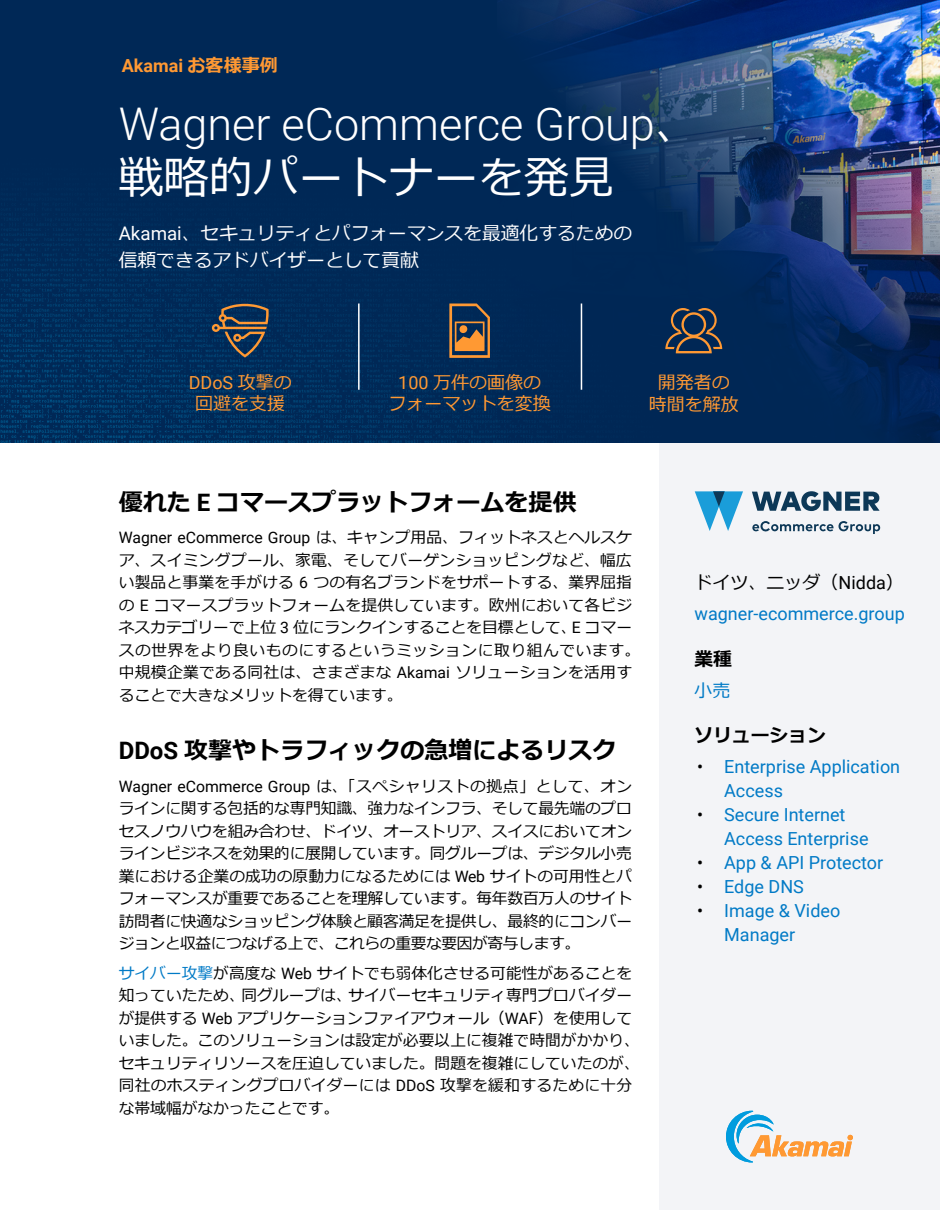
<style>
.page{position:relative;width:940px;height:1210px;background:#fff}
.page>*{position:absolute;margin:0;border:0;box-sizing:border-box;transform-origin:0 0}
.Title_-_Headline{font:300 45px/54px "Roboto";color:#fff}
.Heading_1{font:700 24px "Meiryo";color:#000}
.Sub-Title_-_Sub-Heading{font:18.75px/27px "Meiryo";color:#fff}
.Sidebar_Heading{font:700 18.75px "Meiryo";color:#000}
.Sidebar_Copy{font:18px/24px "Roboto";color:#017ac6}
.Feature_-_Benefites_-_Under_Icon{font:18px/21.6px "Meiryo";color:#f93;text-align:center}
.Sidebar_Copy-2{font:18px "Meiryo";color:#000}
.Above_Title_-_Headline{font:700 18px "Roboto";color:#f93}
.Sidebar_Copy-3{font:18px "Meiryo";color:#017ac6}
.Body{font:15.75px/22.5px "Meiryo";color:#000}
.s1{font-family:"Meiryo"}
.s2{font-family:"Meiryo";font-weight:400}
.s3{font-family:"Roboto"}
.s4{color:#017ac6}
.s5{color:#000}
</style>
<div class="page">
<img style="left:0;top:0;width:497px;height:443px">
<img style="left:497px;top:0;width:442px;height:443px">
<div style="left:659px;top:443px;width:280px;height:766px;background:#f3f4f7"></div>
<svg style="left:726px;top:1110px;width:126px;height:52px"></svg>
<svg style="left:752px;top:491px;width:127px;height:20px"></svg>
<svg style="left:752px;top:521px;width:128px;height:13px"></svg>
<svg style="left:694px;top:491px;width:48px;height:40px"></svg>
<hr style="left:358px;top:303px;width:1px;height:87px;background:#fff">
<hr style="left:580px;top:303px;width:2px;height:87px;background:#fff">
<svg style="left:665px;top:308px;width:57px;height:45px"></svg>
<svg style="left:212px;top:304px;width:56px;height:53px"></svg>
<svg style="left:449px;top:303px;width:41px;height:55px"></svg>
<p class="Above_Title_-_Headline" style="left:122px;top:53px;width:157px">Akamai <span class="s1">お客様事例</span></p>
<p class="Title_-_Headline" style="left:119px;top:95px;width:582px">Wagner eCommerce Group<span class="s2">、戦略的パートナーを発見</span></p>
<p class="Sub-Title_-_Sub-Heading" style="left:119px;top:220px;width:515px"><span class="s3">Akamai</span>、セキュリティとパフォーマンスを最適化するための信頼できるアドバイザーとして貢献</p>
<p class="Feature_-_Benefites_-_Under_Icon" style="left:189px;top:372px;width:105px"><span class="s3">DDoS</span> 攻撃の回避を支援</p>
<p class="Feature_-_Benefites_-_Under_Icon" style="left:388px;top:372px;width:163px"><span class="s3">100</span> 万件の画像のフォーマットを変換</p>
<p class="Feature_-_Benefites_-_Under_Icon" style="left:648px;top:372px;width:91px">開発者の時間を解放</p>
<p class="Heading_1" style="left:119px;top:485px;width:459px">優れた <span class="s3">E</span> コマースプラットフォームを提供</p>
<p class="Body" style="left:119px;top:527px;width:523px"><span class="s3">Wagner eCommerce Group</span> は、キャンプ用品、フィットネスとヘルスケア、スイミングプール、家電、そしてバーゲンショッピングなど、幅広い製品と事業を手がける <span class="s3">6</span> つの有名ブランドをサポートする、業界屈指の <span class="s3">E</span> コマースプラットフォームを提供しています。欧州において各ビジネスカテゴリーで上位 <span class="s3">3</span> 位にランクインすることを目標として、<span class="s3">E</span> コマースの世界をより良いものにするというミッションに取り組んでいます。中規模企業である同社は、さまざまな <span class="s3">Akamai</span> ソリューションを活用することで大きなメリットを得ています。</p>
<p class="Heading_1" style="left:119px;top:734px;width:499px"><span class="s3">DDoS</span> 攻撃やトラフィックの急増によるリスク</p>
<p class="Body" style="left:119px;top:775px;width:515px;text-align:justify"><span class="s3">Wagner eCommerce Group</span> は、「スペシャリストの拠点」として、オンラインに関する包括的な専門知識、強力なインフラ、そして最先端のプロセスノウハウを組み合わせ、ドイツ、オーストリア、スイスにおいてオンラインビジネスを効果的に展開しています。同グループは、デジタル小売業における企業の成功の原動力になるためには <span class="s3">Web</span> サイトの可用性とパフォーマンスが重要であることを理解しています。毎年数百万人のサイト訪問者に快適なショッピング体験と顧客満足を提供し、最終的にコンバージョンと収益につなげる上で、これらの重要な要因が寄与します。</p>
<p class="Body" style="left:119px;top:962px;width:522px"><span class="s4">サイバー攻撃</span>が高度な <span class="s3">Web</span> サイトでも弱体化させる可能性があることを知っていたため、同グループは、サイバーセキュリティ専門プロバイダーが提供する <span class="s3">Web</span> アプリケーションファイアウォール（<span class="s3">WAF</span>）を使用していました。このソリューションは設定が必要以上に複雑で時間がかかり、セキュリティリソースを圧迫していました。問題を複雑にしていたのが、同社のホスティングプロバイダーには <span class="s3">DDoS</span> 攻撃を緩和するために十分な帯域幅がなかったことです。</p>
<p class="Sidebar_Copy-2" style="left:694px;top:570px;width:211px">ドイツ、ニッダ（<span class="s3">Nidda</span>）</p>
<p class="Sidebar_Copy" style="left:694px;top:601px;width:212px">wagner-ecommerce.group</p>
<p class="Sidebar_Heading" style="left:694px;top:646px;width:39px">業種</p>
<p class="Sidebar_Copy-3" style="left:694px;top:677px;width:37px">小売</p>
<p class="Sidebar_Heading" style="left:694px;top:722px;width:133px">ソリューション</p>
<p class="Sidebar_Copy" style="left:724px;top:754px;width:177px;text-indent:-27px"><span class="s5">•</span> Enterprise Application<br>Access</p>
<p class="Sidebar_Copy" style="left:724px;top:802px;width:146px;text-indent:-27px"><span class="s5">•</span> Secure Internet<br>Access Enterprise</p>
<p class="Sidebar_Copy" style="left:697px;top:850px;width:187px"><span class="s5">•</span> App &amp; API Protector</p>
<p class="Sidebar_Copy" style="left:697px;top:874px;width:108px"><span class="s5">•</span> Edge DNS</p>
<p class="Sidebar_Copy" style="left:724px;top:898px;width:117px;text-indent:-27px"><span class="s5">•</span> Image &amp; Video<br>Manager</p>
</div>
